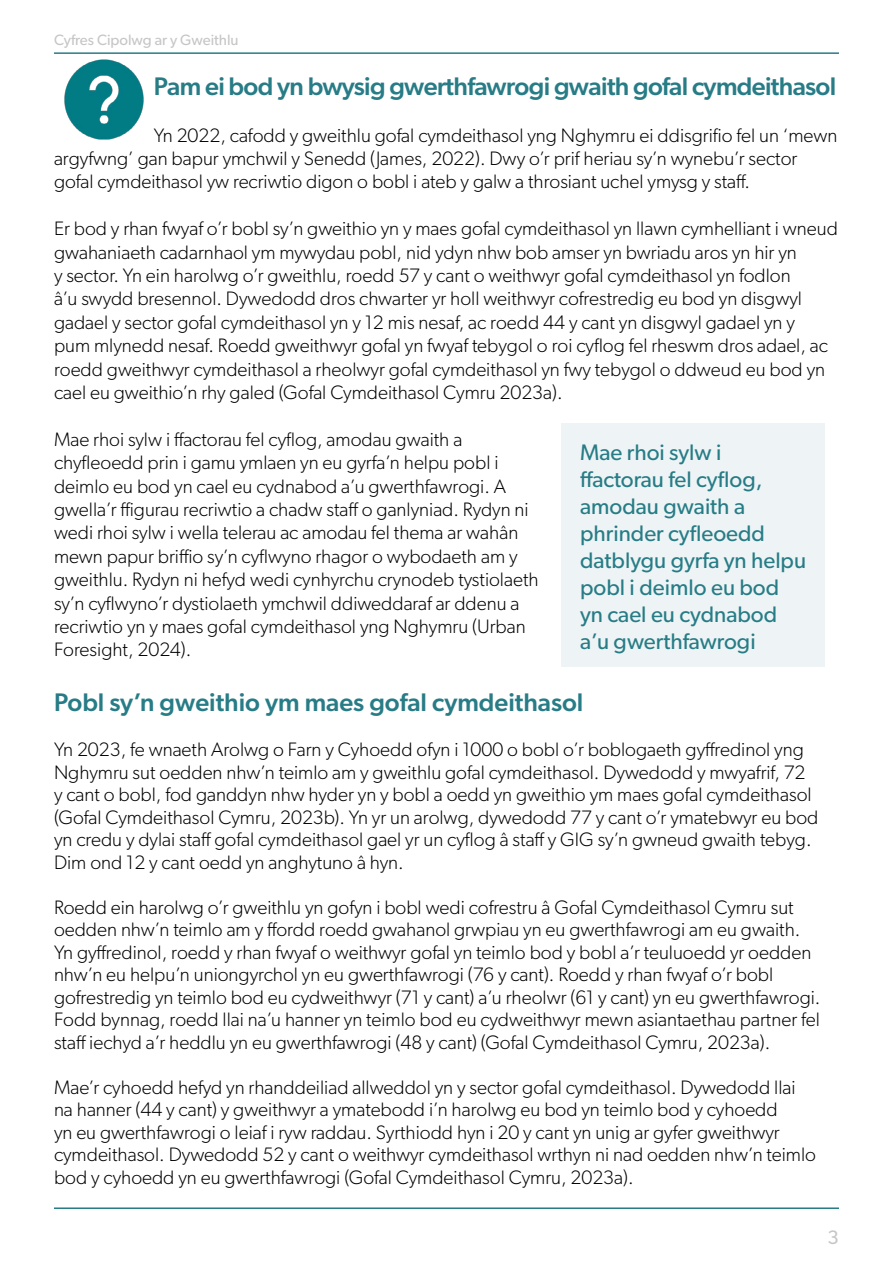
<style>
.page{position:relative;width:893px;height:1263px;background:#fff}
.page>*{position:absolute;margin:0;border:0;box-sizing:border-box;transform-origin:0 0}
.subheading{font:500 25.5px "Gibson";letter-spacing:-.025em;color:#277c86}
.subheading-2{font:500 25.5px "Gibson";color:#277c86}
.t1{font:22.5px/27px "Gibson";color:#277c86}
.t2{font:300 19.5px/23.4px "Gibson";color:#000}
.t3{font:19.5px "Gibson";color:#c6c6c6}
.t4{font:15px "Gibson";color:#c6c6c6}
</style>
<div class="page">
<hr style="left:54px;top:52px;width:785px;height:2px;background:#277c86">
<hr style="left:54px;top:1207px;width:785px;height:2px;background:#277c86">
<div style="left:561px;top:423px;width:264px;height:243px;background:#eef4f5"></div>
<img style="left:54px;top:52px;width:100px;height:88px">
<p class="t4" style="left:54px;top:30px;width:186px">Cyfres Cipolwg ar y Gweithlu</p>
<h2 class="subheading" style="left:154px;top:71px;width:684px">Pam ei bod yn bwysig gwerthfawrogi gwaith gofal cymdeithasol</h2>
<p class="t2" style="left:54px;top:123px;width:785px;text-indent:100px">Yn 2022, cafodd y gweithlu gofal cymdeithasol yng Nghymru ei ddisgrifio fel un ‘mewn argyfwng’ gan bapur ymchwil y Senedd (James, 2022). Dwy o’r prif heriau sy’n wynebu’r sector gofal cymdeithasol yw recriwtio digon o bobl i ateb y galw a throsiant uchel ymysg y staff.</p>
<p class="t2" style="left:54px;top:217px;width:785px">Er bod y rhan fwyaf o’r bobl sy’n gweithio yn y maes gofal cymdeithasol yn llawn cymhelliant i wneud gwahaniaeth cadarnhaol ym mywydau pobl, nid ydyn nhw bob amser yn bwriadu aros yn hir yn<br>y sector. Yn ein harolwg o’r gweithlu, roedd 57 y cant o weithwyr gofal cymdeithasol yn fodlon<br>â’u swydd bresennol. Dywedodd dros chwarter yr holl weithwyr cofrestredig eu bod yn disgwyl gadael y sector gofal cymdeithasol yn y 12 mis nesaf, ac roedd 44 y cant yn disgwyl gadael yn y<br>pum mlynedd nesaf. Roedd gweithwyr gofal yn fwyaf tebygol o roi cyflog fel rheswm dros adael, ac roedd gweithwyr cymdeithasol a rheolwyr gofal cymdeithasol yn fwy tebygol o ddweud eu bod yn cael eu gweithio’n rhy galed (Gofal Cymdeithasol Cymru 2023a).</p>
<p class="t2" style="left:54px;top:427px;width:486px">Mae rhoi sylw i ffactorau fel cyflog, amodau gwaith a chyfleoedd prin i gamu ymlaen yn eu gyrfa’n helpu pobl i deimlo eu bod yn cael eu cydnabod a’u gwerthfawrogi. A gwella’r ffigurau recriwtio a chadw staff o ganlyniad. Rydyn ni wedi rhoi sylw i wella telerau ac amodau fel thema ar wahân mewn papur briffio sy’n cyflwyno rhagor o wybodaeth am y gweithlu. Rydyn ni hefyd wedi cynhyrchu crynodeb tystiolaeth sy’n cyflwyno’r dystiolaeth ymchwil ddiweddaraf ar ddenu a recriwtio yn y maes gofal cymdeithasol yng Nghymru (Urban Foresight, 2024).</p>
<h2 class="subheading-2" style="left:54px;top:686px;width:531px">Pobl sy’n gweithio ym maes gofal cymdeithasol</h2>
<p class="t2" style="left:54px;top:738px;width:766px;line-height:22.5px">Yn 2023, fe wnaeth Arolwg o Farn y Cyhoedd ofyn i 1000 o bobl o’r boblogaeth gyffredinol yng Nghymru sut oedden nhw’n teimlo am y gweithlu gofal cymdeithasol. Dywedodd y mwyafrif, 72 y cant o bobl, fod ganddyn nhw hyder yn y bobl a oedd yn gweithio ym maes gofal cymdeithasol (Gofal Cymdeithasol Cymru, 2023b). Yn yr un arolwg, dywedodd 77 y cant o’r ymatebwyr eu bod yn credu y dylai staff gofal cymdeithasol gael yr un cyflog â staff y GIG sy’n gwneud gwaith tebyg.<br>Dim ond 12 y cant oedd yn anghytuno â hyn.</p>
<p class="t2" style="left:54px;top:896px;width:768px;line-height:22.5px">Roedd ein harolwg o’r gweithlu yn gofyn i bobl wedi cofrestru â Gofal Cymdeithasol Cymru sut oedden nhw’n teimlo am y ffordd roedd gwahanol grwpiau yn eu gwerthfawrogi am eu gwaith.<br>Yn gyffredinol, roedd y rhan fwyaf o weithwyr gofal yn teimlo bod y bobl a’r teuluoedd yr oedden nhw’n eu helpu’n uniongyrchol yn eu gwerthfawrogi (76 y cant). Roedd y rhan fwyaf o’r bobl gofrestredig yn teimlo bod eu cydweithwyr (71 y cant) a’u rheolwr (61 y cant) yn eu gwerthfawrogi.<br>Fodd bynnag, roedd llai na’u hanner yn teimlo bod eu cydweithwyr mewn asiantaethau partner fel staff iechyd a’r heddlu yn eu gwerthfawrogi (48 y cant) (Gofal Cymdeithasol Cymru, 2023a).</p>
<p class="t2" style="left:54px;top:1076px;width:763px;line-height:22.5px">Mae’r cyhoedd hefyd yn rhanddeiliad allweddol yn y sector gofal cymdeithasol. Dywedodd llai na hanner (44 y cant) y gweithwyr a ymatebodd i’n harolwg eu bod yn teimlo bod y cyhoedd<br>yn eu gwerthfawrogi o leiaf i ryw raddau. Syrthiodd hyn i 20 y cant yn unig ar gyfer gweithwyr cymdeithasol. Dywedodd 52 y cant o weithwyr cymdeithasol wrthyn ni nad oedden nhw’n teimlo bod y cyhoedd yn eu gwerthfawrogi (Gofal Cymdeithasol Cymru, 2023a).</p>
<p class="t1" style="left:580px;top:438px;width:227px">Mae rhoi sylw i ffactorau fel cyflog, amodau gwaith a phrinder cyfleoedd datblygu gyrfa yn helpu pobl i deimlo eu bod yn cael eu cydnabod a’u gwerthfawrogi</p>
<p class="t3" style="left:827px;top:1225px;width:13px">3</p>
</div>
